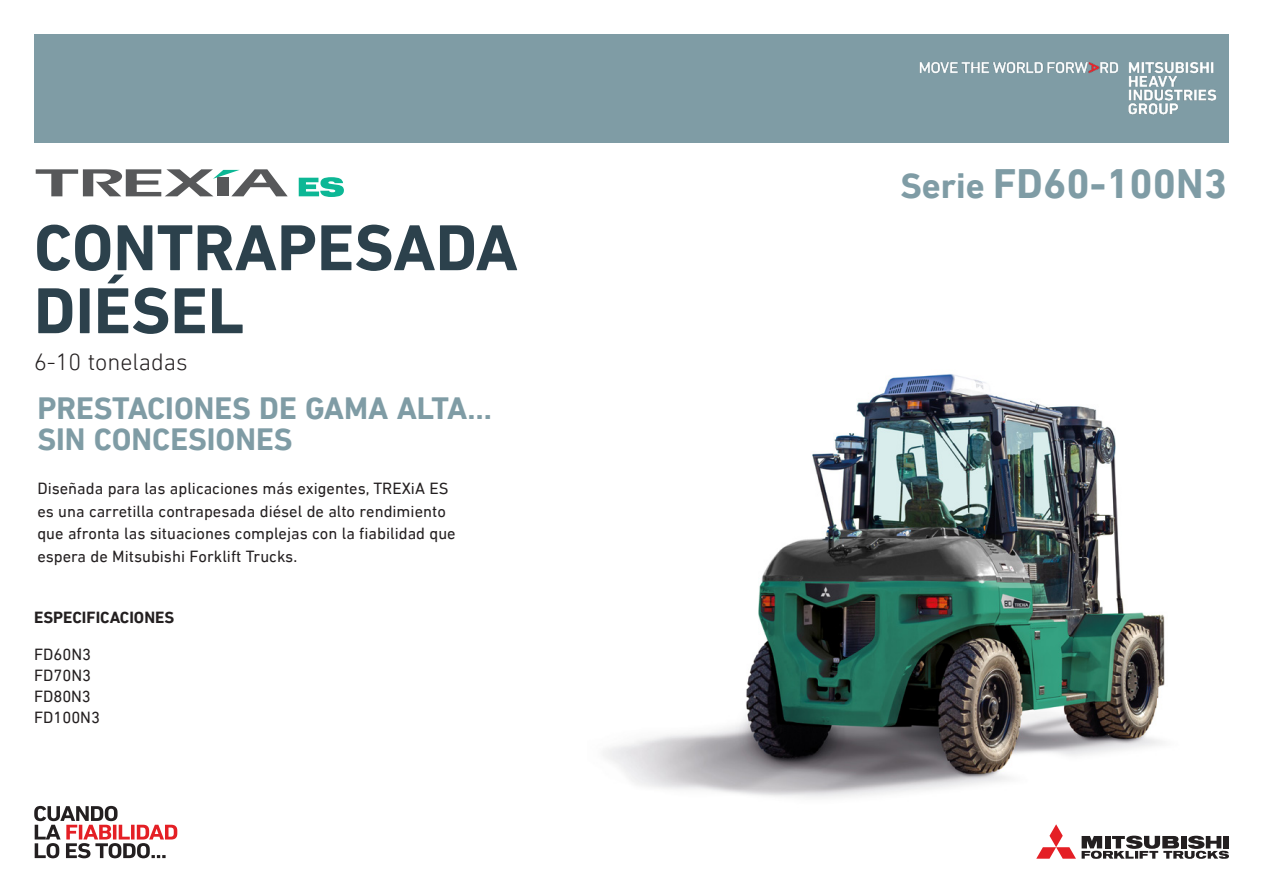
<style>
.page{position:relative;width:1263px;height:893px;background:#fff}
.page>*{position:absolute;margin:0;border:0;box-sizing:border-box;transform-origin:0 0}
.t1{font:700 66px/63px "DIN Next LT Pro";color:#2c414c}
.t2{font:700 42px "DIN Next LT Pro";color:#7f9ca5}
.t3{font:700 31.5px/31.5px "DIN Next LT Pro";color:#7f9ca5}
.t4{font:300 24px "DIN Next LT Pro";color:#231f20}
.t5{font:16.5px/21px "DIN Next LT Pro";color:#231f20}
.t6{font:700 16.5px "DIN Next LT Pro";color:#231f20}
.s1{font-size:36px}
</style>
<div class="page">
<img style="left:603px;top:374px;width:562px;height:424px">
<svg style="left:1036px;top:824px;width:193px;height:35px"></svg>
<svg style="left:299px;top:177px;width:45px;height:20px"></svg>
<svg style="left:36px;top:169px;width:252px;height:27px"></svg>
<div style="left:34px;top:34px;width:1195px;height:108px;background:#7f9ca5"></div>
<img style="left:919px;top:62px;width:298px;height:53px">
<svg style="left:34px;top:806px;width:143px;height:52px"></svg>
<h1 class="t1" style="left:34px;top:216px;width:485px">CONTRAPESADA<br>DIÉSEL</h1>
<h3 class="t4" style="left:34px;top:352px;width:155px">6-10 toneladas</h3>
<h3 class="t3" style="left:37px;top:392px;width:456px">PRESTACIONES DE GAMA ALTA…<br>SIN CONCESIONES</h3>
<p class="t5" style="left:37px;top:477px;width:420px;line-height:22.5px">Diseñada para las aplicaciones más exigentes, TREXiA ES es una carretilla contrapesada diésel de alto rendimiento que afronta las situaciones complejas con la fiabilidad que espera de Mitsubishi Forklift Trucks.</p>
<p class="t6" style="left:34px;top:608px;width:142px">ESPECIFICACIONES</p>
<p class="t5" style="left:34px;top:644px;width:68px">FD60N3<br>FD70N3<br>FD80N3<br>FD100N3</p>
<h2 class="t2" style="left:900px;top:161px;width:328px"><span class="s1">Serie</span> FD60-100N3</h2>
</div>
